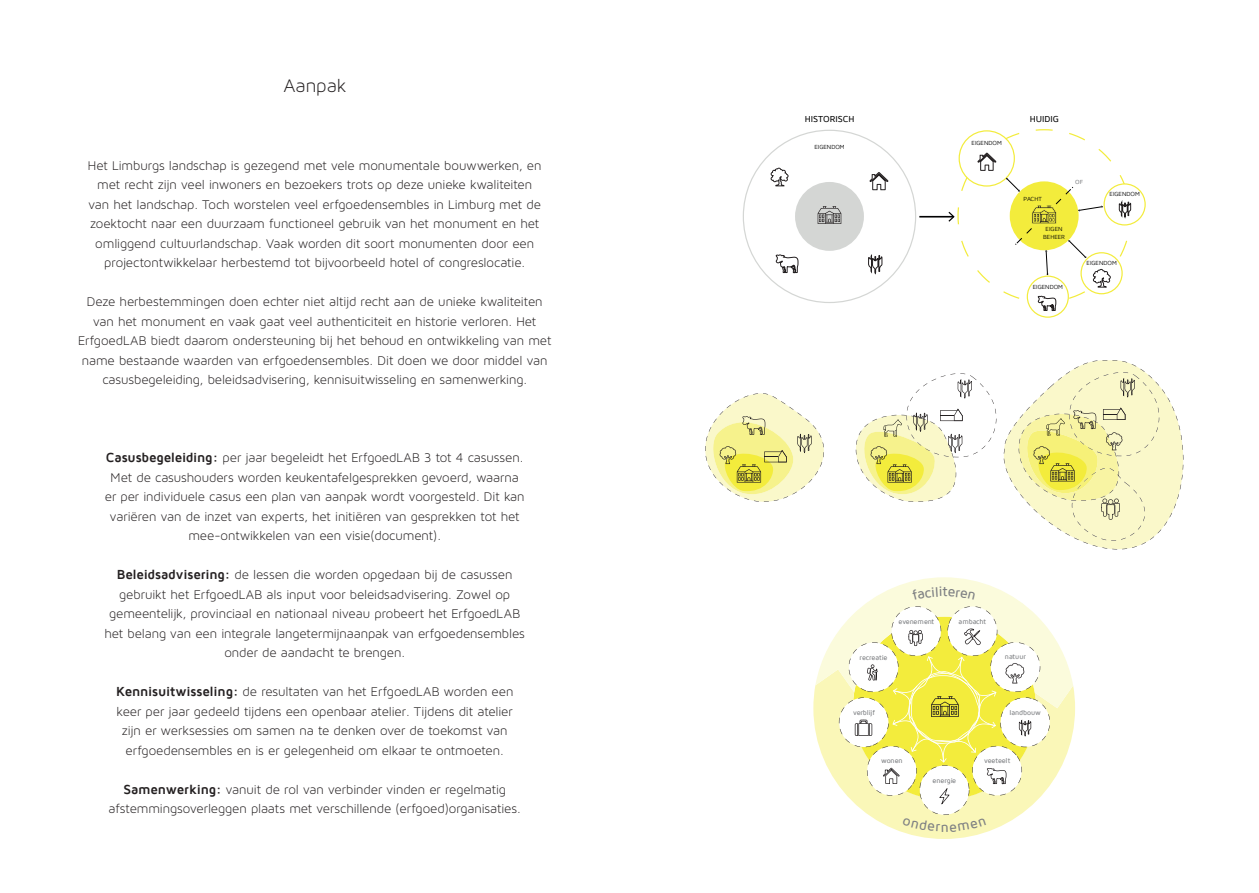
<style>
.page{position:relative;width:1259px;height:893px;background:#fff}
.page>*{position:absolute;margin:0;border:0;box-sizing:border-box;transform-origin:0 0}
.HC_koptekst_1{font:19.5px "Maven Pro Light 300";letter-spacing:-.005em;color:#231f20}
.t1{font:500 14.1px "Maven Pro";color:#7e8083}
.t2{font:13.5px/19.5px "Maven Pro Light 300";letter-spacing:-.005em;color:#231f20;text-align:center}
.t3{font:500 8.85px "Maven Pro";color:#000001}
.t4{font:500 7.05px "Maven Pro";color:#7e8083}
.t5{font:6.15px/7.4px "Maven Pro";color:#000001;text-align:center}
.t6{font:500 6.15px "Maven Pro";color:#7e8083}
.s1{font-family:"Maven Pro";font-weight:700}
</style>
<div class="page">
<svg style="left:705px;top:393px;width:119px;height:109px"></svg>
<svg style="left:856px;top:373px;width:140px;height:129px"></svg>
<svg style="left:1003px;top:360px;width:180px;height:189px"></svg>
<svg style="left:770px;top:168px;width:118px;height:107px"></svg>
<hr style="left:919px;top:216px;width:34px;height:2px;background:#000001">
<div style="left:1103px;top:183px;width:42px;height:43px;border:1px solid #f3ec3c;border-radius:50%"></div>
<svg style="left:1027px;top:276px;width:41px;height:41px"></svg>
<div style="left:1026px;top:276px;width:43px;height:42px;border:1px solid #f3ec3c;border-radius:50%"></div>
<svg style="left:948px;top:129px;width:183px;height:182px"></svg>
<svg style="left:813px;top:577px;width:262px;height:262px"></svg>
<p class="HC_koptekst_1" style="left:283px;top:75px;width:64px">Aanpak</p>
<p class="t2" style="left:88px;top:155px;width:455px">Het Limburgs landschap is gezegend met vele monumentale bouwwerken, en met recht zijn veel inwoners en bezoekers trots op deze unieke kwaliteiten van het landschap. Toch worstelen veel erfgoedensembles in Limburg met de zoektocht naar een duurzaam functioneel gebruik van het monument en het omliggend cultuurlandschap. Vaak worden dit soort monumenten door een projectontwikkelaar herbestemd tot bijvoorbeeld hotel of congreslocatie.</p>
<p class="t2" style="left:78px;top:292px;width:475px">Deze herbestemmingen doen echter niet altijd recht aan de unieke kwaliteiten van het monument en vaak gaat veel authenticiteit en historie verloren. Het ErfgoedLAB biedt daarom ondersteuning bij het behoud en ontwikkeling van met name bestaande waarden van erfgoedensembles. Dit doen we door middel van casusbegeleiding, beleidsadvisering, kennisuitwisseling en samenwerking.</p>
<p class="t2" style="left:105px;top:448px;width:421px"><span class="s1">Casusbegeleiding:</span> per jaar begeleidt het ErfgoedLAB 3 tot 4 casussen.<br>Met de casushouders worden keukentafelgesprekken gevoerd, waarna er per individuele casus een plan van aanpak wordt voorgesteld. Dit kan variëren van de inzet van experts, het initiëren van gesprekken tot het mee-ontwikkelen van een visie(document).</p>
<p class="t2" style="left:104px;top:565px;width:422px"><span class="s1">Beleidsadvisering:</span> de lessen die worden opgedaan bij de casussen gebruikt het ErfgoedLAB als input voor beleidsadvisering. Zowel op gemeentelijk, provinciaal en nationaal niveau probeert het ErfgoedLAB het belang van een integrale langetermijnaanpak van erfgoedensembles onder de aandacht te brengen.</p>
<p class="t2" style="left:116px;top:682px;width:399px"><span class="s1">Kennisuitwisseling:</span> de resultaten van het ErfgoedLAB worden een keer per jaar gedeeld tijdens een openbaar atelier. Tijdens dit atelier zijn er werksessies om samen na te denken over de toekomst van erfgoedensembles en is er gelegenheid om elkaar te ontmoeten.</p>
<p class="t2" style="left:109px;top:779px;width:414px"><span class="s1">Samenwerking:</span> vanuit de rol van verbinder vinden er regelmatig afstemmingsoverleggen plaats met verschillende (erfgoed)organisaties.</p>
<p class="t3" style="left:805px;top:114px;width:51px">HISTORISCH</p>
<p class="t5" style="left:814px;top:143px;width:32px">EIGENDOM</p>
<p class="t5" style="left:971px;top:140px;width:32px">EIGENDOM</p>
<p class="t3" style="left:1029px;top:114px;width:31px">HUIDIG</p>
<p class="t5" style="left:1023px;top:195px;width:20px">PACHT</p>
<p class="t5" style="left:1043px;top:226px;width:23px">EIGEN<br>BEHEER</p>
<p class="t5" style="left:1032px;top:283px;width:32px">EIGENDOM</p>
<p class="t6" style="left:1075px;top:179px;width:9px">OF</p>
<p class="t5" style="left:1109px;top:191px;width:32px">EIGENDOM</p>
<p class="t5" style="left:1086px;top:260px;width:32px">EIGENDOM</p>
<p class="t1" style="left:942px;top:584px;width:7px">t</p>
<p class="t4" style="left:898px;top:617px;width:37px">evenement</p>
<p class="t4" style="left:958px;top:617px;width:29px">ambacht</p>
<p class="t4" style="left:859px;top:653px;width:29px">recreatie</p>
<p class="t4" style="left:1005px;top:653px;width:23px">natuur</p>
<p class="t4" style="left:853px;top:709px;width:23px">verblijf</p>
<p class="t4" style="left:1009px;top:709px;width:33px">landbouw</p>
<p class="t4" style="left:881px;top:757px;width:23px">wonen</p>
<p class="t4" style="left:932px;top:776px;width:25px">energie</p>
<p class="t4" style="left:984px;top:757px;width:28px">veeteelt</p>
</div>
